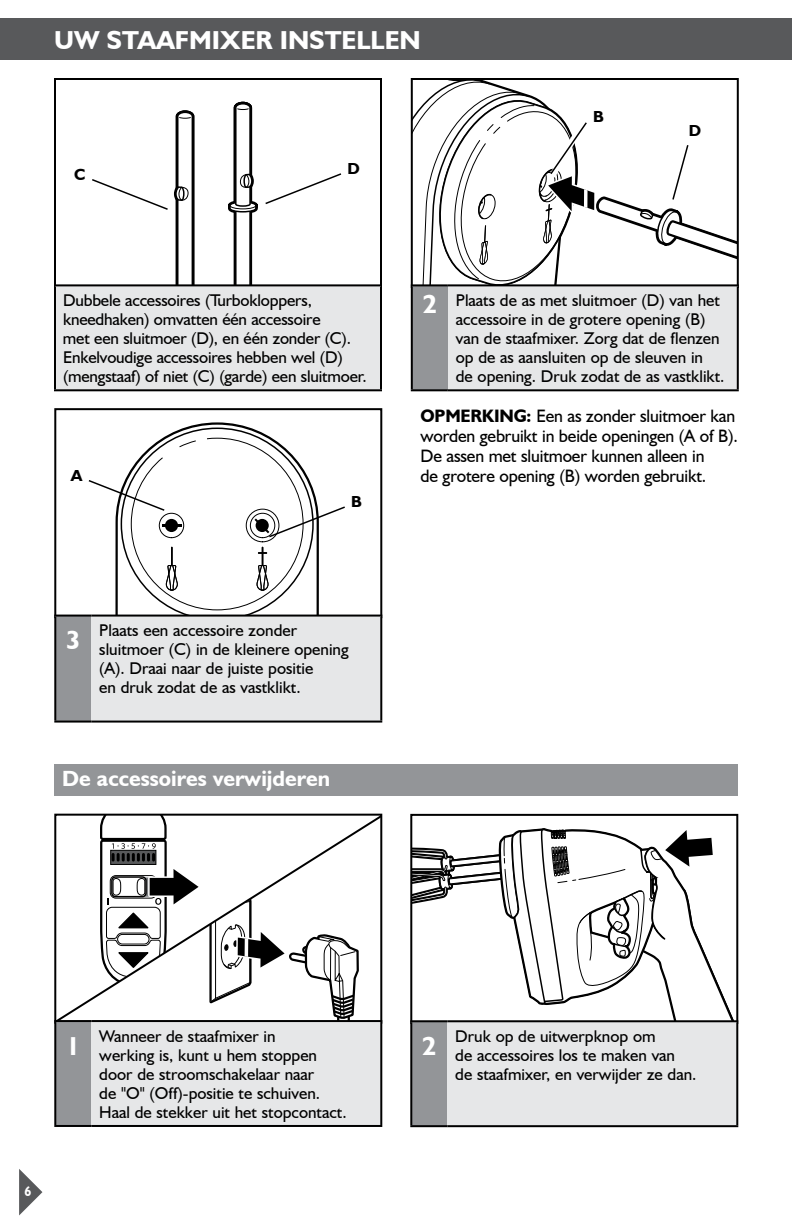
<style>
.page{position:relative;width:792px;height:1224px;background:#fff}
.page>*{position:absolute;margin:0;border:0;box-sizing:border-box;transform-origin:0 0}
.t1{font:700 26px "Humanist 521 BT";color:#fff}
.t2{font:700 22px "Humanist 521 BT";color:#fff}
.t3{font:18px/20px "Humanist 521 BT";letter-spacing:-.01em;color:#000}
.t4{font:700 18px "Humanist 521 BT";color:#000}
.t5{font:17px/19px "Humanist 521 BT";color:#000}
.t6{font:700 16px "Humanist 521 BT";color:#000}
.t7{font:700 14px "Humanist 521 BT";color:#fff;scale:.9 1}
.s1{font-weight:700;font-size:26px;color:#fff}
.s2{font-weight:700}
</style>
<div class="page">
<svg style="left:19px;top:1169px;width:23px;height:46px"></svg>
<div style="left:54px;top:78px;width:328px;height:210px;border:2px solid #000"></div>
<svg style="left:413px;top:828px;width:321px;height:192px"></svg>
<div style="left:410px;top:814px;width:328px;height:210px;border:2px solid #000"></div>
<div style="left:0;top:18px;width:792px;height:42px;background:#58595b"></div>
<div style="left:54px;top:764px;width:684px;height:32px;background:#939598"></div>
<svg style="left:57px;top:817px;width:322px;height:203px"></svg>
<div style="left:54px;top:814px;width:328px;height:210px;border:2px solid #000"></div>
<svg style="left:184px;top:422px;width:67px;height:6px"></svg>
<div style="left:54px;top:408px;width:328px;height:210px;border:2px solid #000"></div>
<div style="left:412px;top:285px;width:36px;height:105px;background:#939598"></div>
<div style="left:448px;top:285px;width:290px;height:105px;background:#e6e7e8"></div>
<hr style="left:411px;top:284px;width:37px;height:2px;background:#000">
<hr style="left:411px;top:286px;width:2px;height:103px;background:#000">
<hr style="left:448px;top:284px;width:291px;height:2px;background:#000">
<hr style="left:737px;top:286px;width:2px;height:103px;background:#000">
<hr style="left:411px;top:389px;width:37px;height:2px;background:#000">
<hr style="left:448px;top:389px;width:291px;height:2px;background:#000">
<div style="left:411px;top:1021px;width:36px;height:105px;background:#939598"></div>
<div style="left:447px;top:1021px;width:290px;height:105px;background:#e6e7e8"></div>
<hr style="left:410px;top:1020px;width:37px;height:2px;background:#000">
<hr style="left:410px;top:1022px;width:2px;height:103px;background:#000">
<hr style="left:410px;top:1125px;width:37px;height:2px;background:#000">
<hr style="left:736px;top:1022px;width:2px;height:103px;background:#000">
<hr style="left:447px;top:1020px;width:291px;height:2px;background:#000">
<hr style="left:447px;top:1125px;width:291px;height:2px;background:#000">
<div style="left:55px;top:1021px;width:36px;height:105px;background:#939598"></div>
<div style="left:91px;top:1021px;width:290px;height:105px;background:#e6e7e8"></div>
<hr style="left:54px;top:1020px;width:37px;height:2px;background:#000">
<hr style="left:54px;top:1022px;width:2px;height:103px;background:#000">
<hr style="left:91px;top:1020px;width:291px;height:2px;background:#000">
<hr style="left:380px;top:1022px;width:2px;height:103px;background:#000">
<hr style="left:54px;top:1125px;width:37px;height:2px;background:#000">
<hr style="left:91px;top:1125px;width:291px;height:2px;background:#000">
<div style="left:55px;top:616px;width:36px;height:106px;background:#939598"></div>
<div style="left:91px;top:616px;width:290px;height:106px;background:#e6e7e8"></div>
<hr style="left:54px;top:615px;width:37px;height:2px;background:#000">
<hr style="left:54px;top:617px;width:2px;height:104px;background:#000">
<hr style="left:91px;top:615px;width:291px;height:2px;background:#000">
<hr style="left:380px;top:617px;width:2px;height:104px;background:#000">
<hr style="left:54px;top:721px;width:37px;height:2px;background:#000">
<hr style="left:91px;top:721px;width:291px;height:2px;background:#000">
<svg style="left:92px;top:110px;width:103px;height:174px"></svg>
<svg style="left:228px;top:101px;width:114px;height:183px"></svg>
<svg style="left:412px;top:79px;width:326px;height:208px"></svg>
<svg style="left:87px;top:428px;width:260px;height:189px"></svg>
<div style="left:55px;top:285px;width:326px;height:105px;background:#e6e7e8"></div>
<hr style="left:54px;top:284px;width:328px;height:2px;background:#000">
<hr style="left:54px;top:286px;width:2px;height:103px;background:#000">
<hr style="left:380px;top:286px;width:2px;height:103px;background:#000">
<hr style="left:54px;top:389px;width:328px;height:2px;background:#000">
<h1 class="t1" style="left:54px;top:24px;width:242px">Uw staafmixer instellen</h1>
<p class="t6" style="left:74px;top:164px;width:13px">C</p>
<p class="t6" style="left:347px;top:159px;width:12px">D</p>
<p class="t6" style="left:593px;top:106px;width:12px">B</p>
<p class="t6" style="left:689px;top:121px;width:12px">D</p>
<p class="t5" style="left:63px;top:291px;width:305px">Dubbele accessoires (Turbokloppers, kneedhaken) omvatten één accessoire<br>met een sluitmoer (D), en één zonder (C).<br>Enkelvoudige accessoires hebben wel (D) (mengstaaf) of niet (C) (garde) een sluitmoer.</p>
<p class="t6" style="left:71px;top:465px;width:14px">A</p>
<p class="t6" style="left:351px;top:492px;width:12px">B</p>
<h1 class="t1" style="left:66px;top:624px;width:16px">3</h1>
<p class="t5" style="left:99px;top:621px;width:251px">Plaats een accessoire zonder sluitmoer (C) in de kleinere opening (A). Draai naar de juiste positie<br>en druk zodat de as vastklikt.</p>
<p class="t2" style="left:62px;top:765px;width:270px">De accessoires verwijderen</p>
<p class="t5" style="left:456px;top:291px;width:270px;text-indent:-33px"><span class="s1">2</span> Plaats de as met sluitmoer (D) van het accessoire in de grotere opening (B) van de staafmixer. Zorg dat de flenzen op de as aansluiten op de sleuven in<br>de opening. Druk zodat de as vastklikt.</p>
<p class="t3" style="left:420px;top:405px;width:319px;text-indent:40px"><span class="s2">ERKING:</span> Een as zonder sluitmoer kan worden gebruikt in beide openingen (A of B).<br>De assen met sluitmoer kunnen alleen in<br>de grotere opening (B) worden gebruikt.</p>
<p class="t4" style="left:420px;top:405px;width:14px">OPM</p>
<p class="t7" style="left:25px;top:1182px;width:9px">6</p>
<h1 class="t1" style="left:66px;top:1030px;width:16px">1</h1>
<p class="t5" style="left:99px;top:1026px;width:249px">Wanneer de staafmixer in<br>werking is, kunt u hem stoppen door de stroomschakelaar naar<br>de "O" (Off)-positie te schuiven.<br>Haal de stekker uit het stopcontact.</p>
<h1 class="t1" style="left:422px;top:1030px;width:16px">2</h1>
<p class="t5" style="left:455px;top:1027px;width:243px">Druk op de uitwerpknop om<br>de accessoires los te maken van<br>de staafmixer, en verwijder ze dan.</p>
</div>
